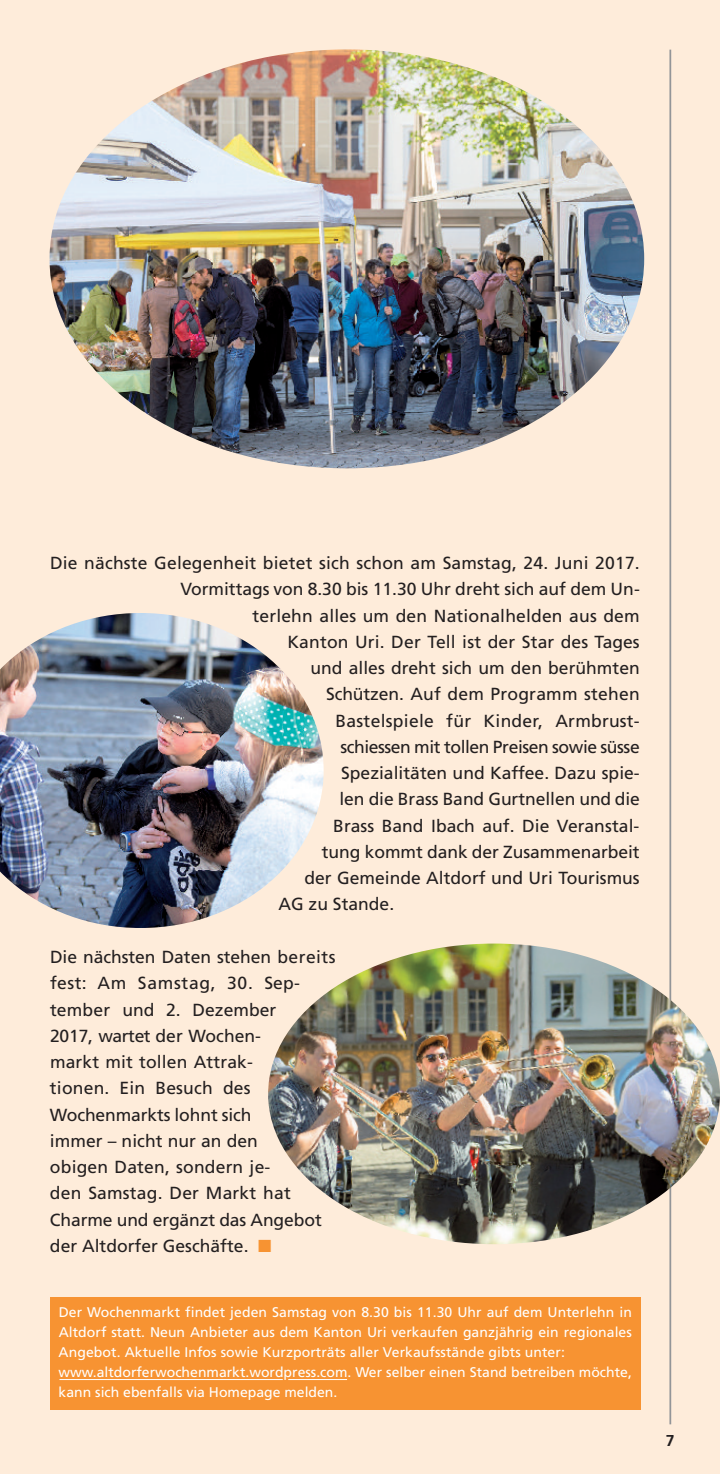
<style>
.page{position:relative;width:720px;height:1474px;background:#fff}
.page>*{position:absolute;margin:0;border:0;box-sizing:border-box;transform-origin:0 0}
.t1{font:17.5px/26.2px "Frutiger";color:#231f20}
.t2{font:17.5px "Frutiger";letter-spacing:-.025em;color:#231f20}
.t3{font:700 15.75px "Frutiger";color:#231f20}
.t4{font:14px/20.1px "Frutiger";letter-spacing:.005em;color:#fff}
.s1{color:#f79332}
</style>
<div class="page">
<div style="left:0;top:0;width:719px;height:1473px;background:#feecda"></div>
<hr style="left:669px;top:50px;width:2px;height:1374px;background:#939598">
<div style="left:50px;top:1296px;width:590px;height:113px;background:#f79332"></div>
<img style="left:268px;top:943px;width:451px;height:301px;border-radius:50%">
<img style="left:0;top:613px;width:323px;height:315px">
<img style="left:49px;top:49px;width:595px;height:419px;border-radius:50%">
<hr style="left:59px;top:1379px;width:223px;height:1px;background:#fff">
<hr style="left:288px;top:1379px;width:59px;height:1px;background:#fff">
<p class="t1" style="left:50px;top:551px;width:591px">Die nächste Gelegenheit bietet sich schon am Samstag, 24. Juni 2017.</p>
<p class="t1" style="left:180px;top:577px;width:460px">Vormittags von 8.30 bis 11.30 Uhr dreht sich auf dem Un-</p>
<p class="t1" style="left:252px;top:603px;width:388px">terlehn alles um den Nationalhelden aus dem</p>
<p class="t1" style="left:287px;top:630px;width:354px">Kanton Uri. Der Tell ist der Star des Tages</p>
<p class="t1" style="left:310px;top:656px;width:330px">und alles dreht sich um den berühmten</p>
<p class="t1" style="left:326px;top:682px;width:315px">Schützen. Auf dem Programm stehen</p>
<p class="t1" style="left:335px;top:708px;width:305px">Bastelspiele für Kinder, Armbrust-</p>
<p class="t2" style="left:340px;top:739px;width:301px">schiessen mit tollen Preisen sowie süsse</p>
<p class="t1" style="left:341px;top:761px;width:300px">Spezialitäten und Kaffee. Dazu spie-</p>
<p class="t1" style="left:339px;top:787px;width:302px">len die Brass Band Gurtnellen und die</p>
<p class="t1" style="left:333px;top:813px;width:307px">Brass Band Ibach auf. Die Veranstal-</p>
<p class="t1" style="left:322px;top:840px;width:319px">tung kommt dank der Zusammenarbeit</p>
<p class="t1" style="left:304px;top:866px;width:336px">der Gemeinde Altdorf und Uri Tourismus</p>
<p class="t1" style="left:278px;top:892px;width:117px">AG zu Stande.</p>
<p class="t1" style="left:50px;top:945px;width:287px">Die nächsten Daten stehen bereits fest: Am Samstag, 30. Sep&shy;tember und 2. Dezember<br>2017, wartet der Wochen-<br>markt mit tollen Attrak-<br>tionen. Ein Besuch des<br>Wochenmarkts lohnt sich<br>immer – nicht nur an den<br>obigen Daten, sondern je-<br>den Samstag. Der Markt hat<br>Charme und ergänzt das Angebot der Altdorfer Geschäfte. <span class="s1">■</span></p>
<p class="t4" style="left:59px;top:1302px;width:574px">Der Wochenmarkt findet jeden Samstag von 8.30 bis 11.30 Uhr auf dem Unterlehn in Altdorf statt. Neun Anbieter aus dem Kanton Uri verkaufen ganzjährig ein regionales Angebot. Aktuelle Infos sowie Kurzporträts aller Verkaufsstände gibts unter: www.altdorferwochenmarkt.wordpress.com. Wer selber einen Stand betreiben möchte, kann sich ebenfalls via Homepage melden.</p>
<p class="t3" style="left:665px;top:1434px;width:10px">7</p>
</div>
